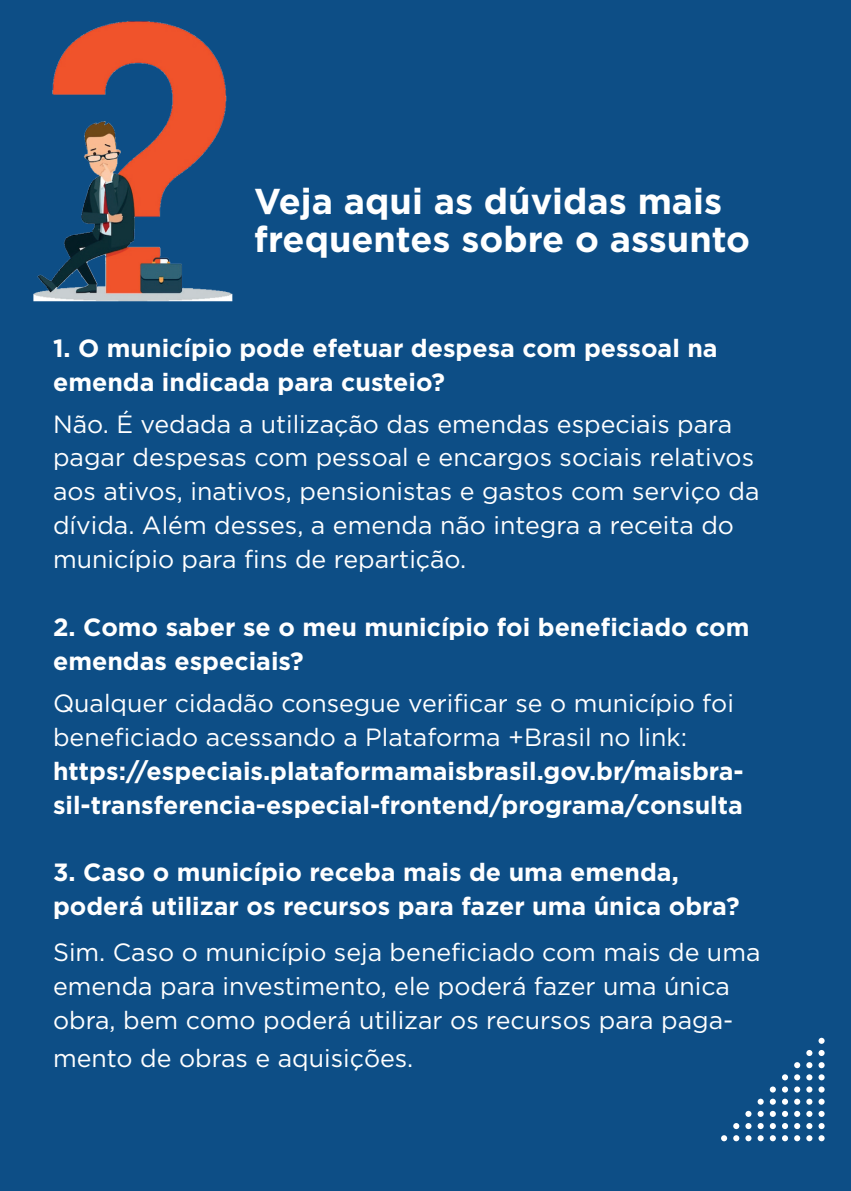
<style>
.page{position:relative;width:851px;height:1191px;background:#fff}
.page>*{position:absolute;margin:0;border:0;box-sizing:border-box;transform-origin:0 0}
.t1{font:700 36px/38px "Gotham";color:#fff}
.t2{font:25px/34px "Gotham";color:#fff}
.t3{font:700 25px/34px "Gotham";color:#fff}
</style>
<div class="page">
<div style="left:0;top:0;width:850px;height:1191px;background:#0d4e86"></div>
<svg style="left:818px;top:1135px;width:6px;height:6px"></svg>
<svg style="left:818px;top:1123px;width:6px;height:6px"></svg>
<svg style="left:818px;top:1110px;width:6px;height:7px"></svg>
<svg style="left:818px;top:1098px;width:6px;height:6px"></svg>
<svg style="left:818px;top:1086px;width:6px;height:6px"></svg>
<svg style="left:818px;top:1074px;width:6px;height:6px"></svg>
<svg style="left:818px;top:1062px;width:6px;height:6px"></svg>
<svg style="left:818px;top:1050px;width:6px;height:6px"></svg>
<svg style="left:818px;top:1037px;width:6px;height:6px"></svg>
<svg style="left:806px;top:1135px;width:6px;height:6px"></svg>
<svg style="left:806px;top:1123px;width:6px;height:6px"></svg>
<svg style="left:806px;top:1110px;width:6px;height:7px"></svg>
<svg style="left:806px;top:1098px;width:6px;height:6px"></svg>
<svg style="left:806px;top:1086px;width:6px;height:6px"></svg>
<svg style="left:806px;top:1074px;width:6px;height:6px"></svg>
<svg style="left:806px;top:1062px;width:6px;height:6px"></svg>
<svg style="left:806px;top:1050px;width:6px;height:6px"></svg>
<svg style="left:794px;top:1135px;width:6px;height:6px"></svg>
<svg style="left:794px;top:1123px;width:6px;height:6px"></svg>
<div style="left:794px;top:1110px;width:6px;height:7px;background:#fff;border-radius:50%"></div>
<svg style="left:794px;top:1098px;width:6px;height:6px"></svg>
<svg style="left:794px;top:1086px;width:6px;height:6px"></svg>
<svg style="left:794px;top:1074px;width:6px;height:6px"></svg>
<svg style="left:794px;top:1062px;width:6px;height:6px"></svg>
<svg style="left:781px;top:1135px;width:7px;height:6px"></svg>
<svg style="left:781px;top:1123px;width:7px;height:6px"></svg>
<svg style="left:781px;top:1110px;width:7px;height:7px"></svg>
<svg style="left:781px;top:1098px;width:7px;height:6px"></svg>
<svg style="left:781px;top:1086px;width:7px;height:6px"></svg>
<svg style="left:781px;top:1074px;width:7px;height:6px"></svg>
<svg style="left:769px;top:1135px;width:6px;height:6px"></svg>
<svg style="left:769px;top:1123px;width:6px;height:6px"></svg>
<svg style="left:769px;top:1110px;width:6px;height:7px"></svg>
<svg style="left:769px;top:1098px;width:6px;height:6px"></svg>
<svg style="left:769px;top:1086px;width:6px;height:6px"></svg>
<svg style="left:757px;top:1135px;width:6px;height:6px"></svg>
<svg style="left:757px;top:1123px;width:6px;height:6px"></svg>
<svg style="left:757px;top:1110px;width:6px;height:7px"></svg>
<svg style="left:757px;top:1098px;width:6px;height:6px"></svg>
<svg style="left:745px;top:1135px;width:6px;height:6px"></svg>
<svg style="left:745px;top:1123px;width:6px;height:6px"></svg>
<svg style="left:745px;top:1110px;width:6px;height:7px"></svg>
<svg style="left:733px;top:1135px;width:6px;height:6px"></svg>
<svg style="left:733px;top:1123px;width:6px;height:6px"></svg>
<svg style="left:721px;top:1135px;width:6px;height:6px"></svg>
<img style="left:33px;top:21px;width:200px;height:281px">
<h1 class="t1" style="left:254px;top:182px;width:497px">Veja aqui as dúvidas mais frequentes sobre o assunto</h1>
<p class="t3" style="left:53px;top:330px;width:666px">1. O município pode efetuar despesa com pessoal na emenda indicada para custeio?</p>
<p class="t2" style="left:53px;top:406px;width:708px">Não. É vedada a utilização das emendas especiais para pagar despesas com pessoal e encargos sociais relativos aos ativos, inativos, pensionistas e gastos com serviço da dívida. Além desses, a emenda não integra a receita do município para fins de repartição.</p>
<p class="t3" style="left:53px;top:609px;width:697px">2. Como saber se o meu município foi beneficiado com emendas especiais?</p>
<p class="t2" style="left:53px;top:685px;width:682px">Qualquer cidadão consegue verificar se o município foi beneficiado acessando a Plataforma +Brasil no link:</p>
<p class="t3" style="left:53px;top:753px;width:692px">https://especiais.plataformamaisbrasil.gov.br/maisbra&shy;sil-transferencia-especial-frontend/programa/consulta</p>
<p class="t3" style="left:53px;top:855px;width:688px">3. Caso o município receba mais de uma emenda, poderá utilizar os recursos para fazer uma única obra?</p>
<p class="t2" style="left:53px;top:935px;width:708px">Sim. Caso o município seja beneficiado com mais de uma emenda para investimento, ele poderá fazer uma única obra, bem como poderá utilizar os recursos para paga-</p>
<p class="t2" style="left:53px;top:1041px;width:362px">mento de obras e aquisições.</p>
</div>
